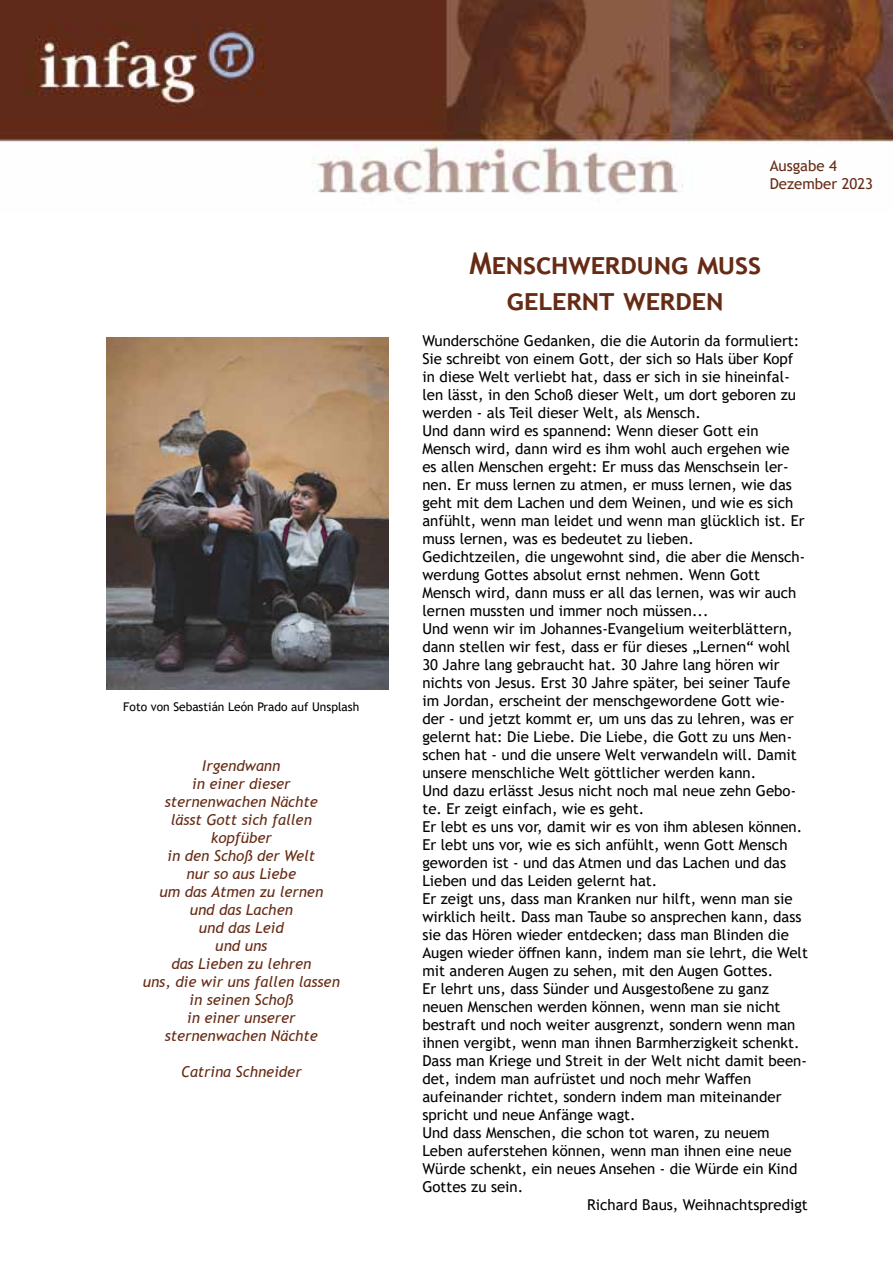
<style>
.page{position:relative;width:893px;height:1263px;background:#fff}
.page>*{position:absolute;margin:0;border:0;box-sizing:border-box;transform-origin:0 0}
.t1{font:700 30px/36px "Trebuchet MS";color:#662b15;text-align:center}
.t2{font:15px "Trebuchet MS";color:#000}
.t3{font:italic 15px/18px "Trebuchet MS";color:#662b15;text-align:center}
.t4{font:15px/18px "Trebuchet MS";color:#662b15}
.t5{font:12px "Trebuchet MS";color:#000}
</style>
<div class="page">
<img style="left:0;top:0;width:893px;height:195px">
<img style="left:106px;top:337px;width:282px;height:352px">
<p class="t5" style="left:123px;top:699px;width:237px">Foto von Sebastián León Prado auf Unsplash</p>
<p class="t3" style="left:143px;top:757px;width:199px">Irgendwann<br>in einer dieser sternenwachen Nächte<br>lässt Gott sich fallen kopfüber<br>in den Schoß der Welt<br>nur so aus Liebe<br>um das Atmen zu lernen<br>und das Lachen<br>und das Leid<br>und uns<br>das Lieben zu lehren<br>uns, die wir uns fallen lassen in seinen Schoß<br>in einer unserer sternenwachen Nächte</p>
<p class="t3" style="left:181px;top:1063px;width:122px">Catrina Schneider</p>
<p class="t4" style="left:770px;top:156px;width:105px">Ausgabe 4<br>Dezember 2023</p>
<h1 class="t1" style="left:469px;top:245px;width:293px">Menschwerdung muss gelernt werden</h1>
<p class="t2" style="left:422px;top:331px;width:378px">Wunderschöne Gedanken, die die Autorin da formuliert:</p>
<p class="t2" style="left:422px;top:349px;width:372px">Sie schreibt von einem Gott, der sich so Hals über Kopf</p>
<p class="t2" style="left:422px;top:367px;width:369px">in diese Welt verliebt hat, dass er sich in sie hineinfal-</p>
<p class="t2" style="left:422px;top:385px;width:375px">len lässt, in den Schoß dieser Welt, um dort geboren zu</p>
<p class="t2" style="left:422px;top:403px;width:280px">werden - als Teil dieser Welt, als Mensch.</p>
<p class="t2" style="left:422px;top:421px;width:338px">Und dann wird es spannend: Wenn dieser Gott ein</p>
<p class="t2" style="left:422px;top:439px;width:369px">Mensch wird, dann wird es ihm wohl auch ergehen wie</p>
<p class="t2" style="left:422px;top:457px;width:368px">es allen Menschen ergeht: Er muss das Menschsein ler-</p>
<p class="t2" style="left:422px;top:475px;width:371px">nen. Er muss lernen zu atmen, er muss lernen, wie das</p>
<p class="t2" style="left:422px;top:493px;width:373px">geht mit dem Lachen und dem Weinen, und wie es sich</p>
<p class="t2" style="left:422px;top:511px;width:384px">anfühlt, wenn man leidet und wenn man glücklich ist. Er</p>
<p class="t2" style="left:422px;top:529px;width:273px">muss lernen, was es bedeutet zu lieben.</p>
<p class="t2" style="left:422px;top:547px;width:385px">Gedichtzeilen, die ungewohnt sind, die aber die Mensch-</p>
<p class="t2" style="left:422px;top:565px;width:339px">werdung Gottes absolut ernst nehmen. Wenn Gott</p>
<p class="t2" style="left:422px;top:583px;width:375px">Mensch wird, dann muss er all das lernen, was wir auch</p>
<p class="t2" style="left:422px;top:601px;width:288px">lernen mussten und immer noch müssen...</p>
<p class="t2" style="left:422px;top:619px;width:372px">Und wenn wir im Johannes-Evangelium weiterblättern,</p>
<p class="t2" style="left:422px;top:637px;width:369px">dann stellen wir fest, dass er für dieses „Lernen“ wohl</p>
<p class="t2" style="left:422px;top:655px;width:359px">30 Jahre lang gebraucht hat. 30 Jahre lang hören wir</p>
<p class="t2" style="left:422px;top:673px;width:369px">nichts von Jesus. Erst 30 Jahre später, bei seiner Taufe</p>
<p class="t2" style="left:422px;top:691px;width:364px">im Jordan, erscheint der menschgewordene Gott wie-</p>
<p class="t2" style="left:422px;top:709px;width:373px">der - und jetzt kommt er, um uns das zu lehren, was er</p>
<p class="t2" style="left:422px;top:727px;width:371px">gelernt hat: Die Liebe. Die Liebe, die Gott zu uns Men-</p>
<p class="t2" style="left:422px;top:745px;width:376px">schen hat - und die unsere Welt verwandeln will. Damit</p>
<p class="t2" style="left:422px;top:763px;width:335px">unsere menschliche Welt göttlicher werden kann.</p>
<p class="t2" style="left:422px;top:781px;width:375px">Und dazu erlässt Jesus nicht noch mal neue zehn Gebo-</p>
<p class="t2" style="left:422px;top:799px;width:224px">te. Er zeigt einfach, wie es geht.</p>
<p class="t2" style="left:422px;top:817px;width:381px">Er lebt es uns vor, damit wir es von ihm ablesen können.</p>
<p class="t2" style="left:422px;top:835px;width:367px">Er lebt uns vor, wie es sich anfühlt, wenn Gott Mensch</p>
<p class="t2" style="left:422px;top:853px;width:365px">geworden ist - und das Atmen und das Lachen und das</p>
<p class="t2" style="left:422px;top:871px;width:236px">Lieben und das Leiden gelernt hat.</p>
<p class="t2" style="left:422px;top:889px;width:372px">Er zeigt uns, dass man Kranken nur hilft, wenn man sie</p>
<p class="t2" style="left:422px;top:907px;width:381px">wirklich heilt. Dass man Taube so ansprechen kann, dass</p>
<p class="t2" style="left:422px;top:925px;width:368px">sie das Hören wieder entdecken; dass man Blinden die</p>
<p class="t2" style="left:422px;top:943px;width:387px">Augen wieder öffnen kann, indem man sie lehrt, die Welt</p>
<p class="t2" style="left:422px;top:961px;width:352px">mit anderen Augen zu sehen, mit den Augen Gottes.</p>
<p class="t2" style="left:422px;top:979px;width:348px">Er lehrt uns, dass Sünder und Ausgestoßene zu ganz</p>
<p class="t2" style="left:422px;top:997px;width:360px">neuen Menschen werden können, wenn man sie nicht</p>
<p class="t2" style="left:422px;top:1015px;width:375px">bestraft und noch weiter ausgrenzt, sondern wenn man</p>
<p class="t2" style="left:422px;top:1033px;width:379px">ihnen vergibt, wenn man ihnen Barmherzigkeit schenkt.</p>
<p class="t2" style="left:422px;top:1051px;width:386px">Dass man Kriege und Streit in der Welt nicht damit been-</p>
<p class="t2" style="left:422px;top:1069px;width:330px">det, indem man aufrüstet und noch mehr Waffen</p>
<p class="t2" style="left:422px;top:1087px;width:361px">aufeinander richtet, sondern indem man miteinander</p>
<p class="t2" style="left:422px;top:1105px;width:215px">spricht und neue Anfänge wagt.</p>
<p class="t2" style="left:422px;top:1123px;width:349px">Und dass Menschen, die schon tot waren, zu neuem</p>
<p class="t2" style="left:422px;top:1141px;width:371px">Leben auferstehen können, wenn man ihnen eine neue</p>
<p class="t2" style="left:422px;top:1159px;width:376px">Würde schenkt, ein neues Ansehen - die Würde ein Kind</p>
<p class="t2" style="left:422px;top:1177px;width:102px">Gottes zu sein.</p>
<p class="t2" style="left:587px;top:1195px;width:222px">Richard Baus, Weihnachtspredigt</p>
</div>
